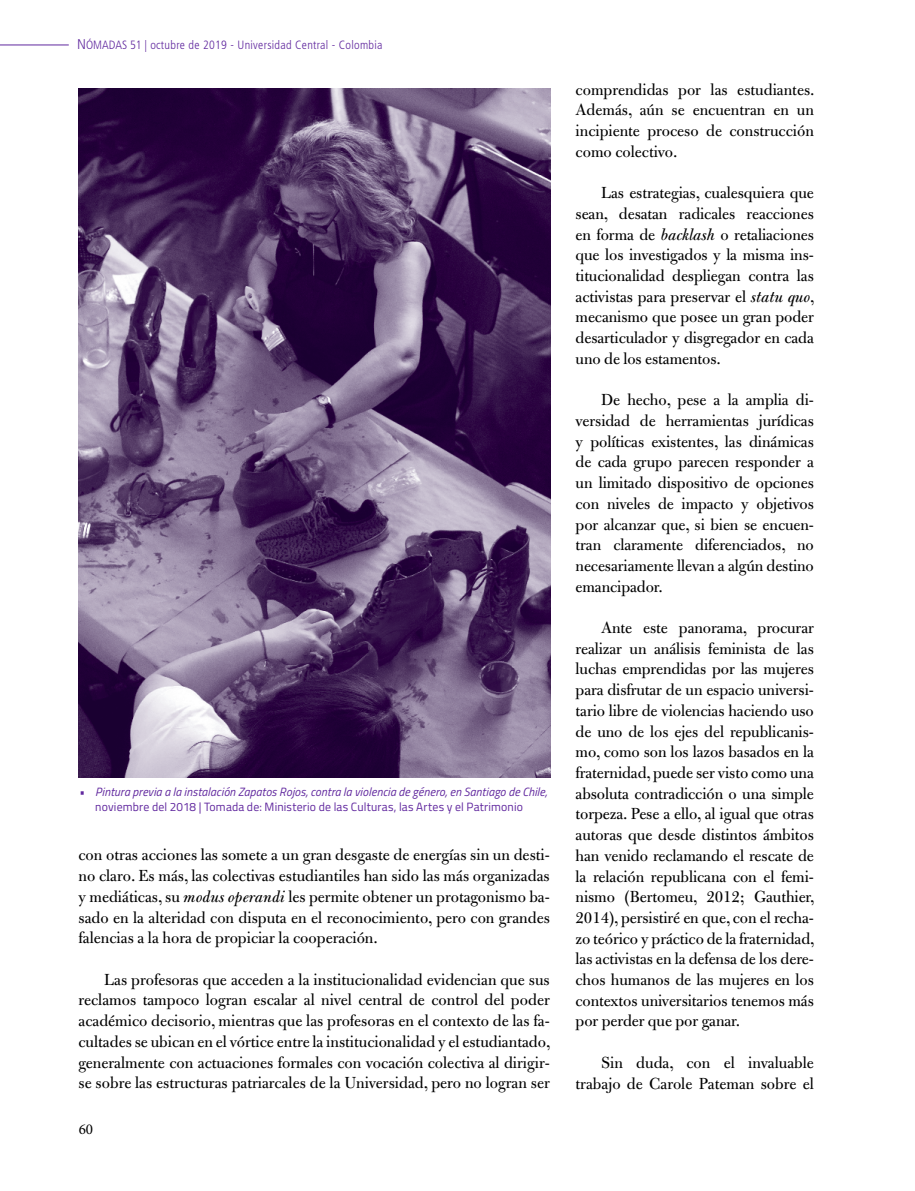
<style>
.page{position:relative;width:915px;height:1191px;background:#fff}
.page>*{position:absolute;margin:0;border:0;box-sizing:border-box;transform-origin:0 0}
.t1{font:17.25px/20.7px "Bulmer MT Std";color:#000;text-align:justify}
.t2{font:15px "Minion Pro";color:#000}
.t3{font:italic 12px "Titillium Web";letter-spacing:.015em;color:#60279e}
.t4{font:12px "Titillium Web";letter-spacing:.015em;color:#60279e}
.t5{font:300 condensed 12px "Frutiger LT Std";letter-spacing:.025em;color:#60279e}
.s1{font-size:14.1px}
.s2{font-style:italic}
</style>
<div class="page">
<hr style="left:0;top:45px;width:69px;height:1px;background:#60279e">
<img style="left:79px;top:88px;width:471px;height:689px">
<p class="t5" style="left:77px;top:38px;width:307px"><span class="s1">N</span>ÓMADAS 51 | octubre de 2019 - Universidad Central - Colombia</p>
<p class="t3" style="left:79px;top:783px;width:470px">• Pintura previa a la instalación Zapatos Rojos, contra la violencia de género, en Santiago de Chile,</p>
<p class="t4" style="left:95px;top:797px;width:429px">noviembre del 2018 | Tomada de: Ministerio de las Culturas, las Artes y el Patrimonio</p>
<p class="t1" style="left:78px;top:845px;width:472px">con otras acciones las somete a un gran desgaste de energías sin un desti&shy;no claro. Es más, las colectivas estudiantiles han sido las más organizadas y mediáticas, su <span class="s2">modus operandi</span> les permite obtener un protagonismo ba&shy;sado en la alteridad con disputa en el reconocimiento, pero con grandes falencias a la hora de propiciar la cooperación.</p>
<p class="t1" style="left:78px;top:969px;width:473px;text-indent:26px">Las profesoras que acceden a la institucionalidad evidencian que sus reclamos tampoco logran escalar al nivel central de control del poder académico decisorio, mientras que las profesoras en el contexto de las fa&shy;cultades se ubican en el vórtice entre la institucionalidad y el estudiantado, generalmente con actuaciones formales con vocación colectiva al dirigir&shy;se sobre las estructuras patriarcales de la Universidad, pero no logran ser</p>
<p class="t2" style="left:79px;top:1119px;width:16px">60</p>
<p class="t1" style="left:575px;top:79px;width:240px">comprendidas por las estudiantes.<br>Además, aún se encuentran en un incipiente proceso de construcción como colectivo.</p>
<p class="t1" style="left:575px;top:183px;width:240px;text-indent:26px">Las estrategias, cualesquiera que sean, desatan radicales reacciones en forma de <span class="s2">backlash</span> o retaliaciones que los investigados y la misma ins&shy;titucionalidad despliegan contra las activistas para preservar el <span class="s2">statu quo</span>, mecanismo que posee un gran poder desarticulador y disgregador en cada uno de los estamentos.</p>
<p class="t1" style="left:575px;top:390px;width:240px;text-indent:26px">De hecho, pese a la amplia di&shy;versidad de herramientas jurídicas y políticas existentes, las dinámicas de cada grupo parecen responder a un limitado dispositivo de opciones con niveles de impacto y objetivos por alcanzar que, si bien se encuen&shy;tran claramente diferenciados, no necesariamente llevan a algún destino emancipador.</p>
<p class="t1" style="left:575px;top:617px;width:240px;text-indent:26px">Ante este panorama, procurar realizar un análisis feminista de las luchas emprendidas por las mujeres para disfrutar de un espacio universi&shy;tario libre de violencias haciendo uso de uno de los ejes del republicanis&shy;mo, como son los lazos basados en la fraternidad, puede ser visto como una absoluta contradicción o una simple torpeza. Pese a ello, al igual que otras autoras que desde distintos ámbitos han venido reclamando el rescate de la relación republicana con el femi&shy;nismo (Bertomeu, 2012; Gauthier, 2014), persistiré en que, con el recha&shy;zo teórico y práctico de la fraternidad, las activistas en la defensa de los dere&shy;chos humanos de las mujeres en los contextos universitarios tenemos más por perder que por ganar.</p>
<p class="t1" style="left:575px;top:1052px;width:240px;text-align:right">Sin duda, con el invaluable trabajo de Carole Pateman sobre el</p>
</div>
